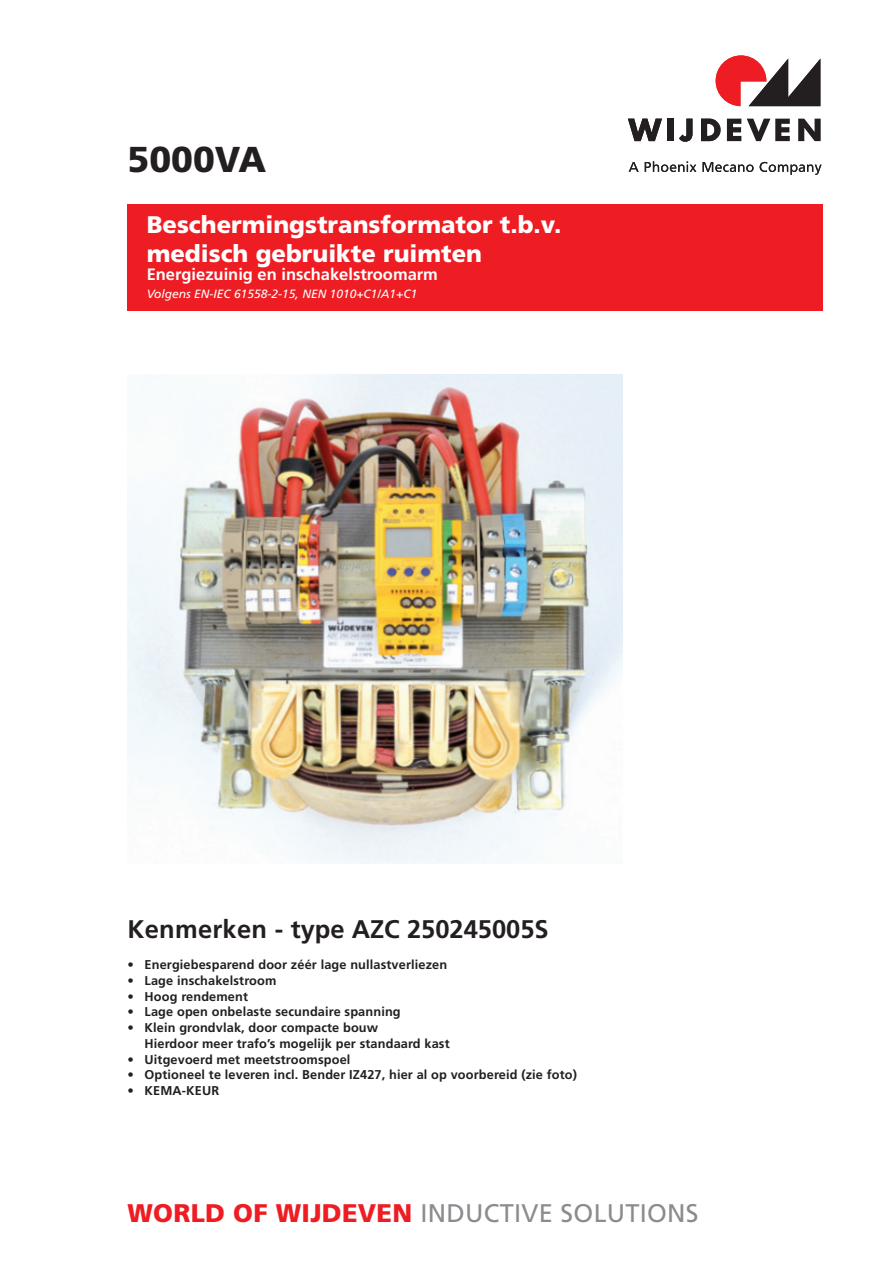
<style>
.page{position:relative;width:893px;height:1263px;background:#fff}
.page>*{position:absolute;margin:0;border:0;box-sizing:border-box;transform-origin:0 0}
.t1{font:900 36px "Frutiger";color:#231f20}
.Normaal{font:25.5px "Frutiger";letter-spacing:.01em;color:#8a8c8f}
.Normaal-2{font:700 25.5px "Frutiger";color:#231f20}
.t2{font:900 24px "Frutiger";color:#fff}
.t3{font:700 16.5px "Frutiger";color:#fff}
.t4{font:700 12.75px/15.8px "Frutiger";letter-spacing:.01em;color:#231f20}
.t5{font:italic 12px "Frutiger";color:#fff}
.s1{font-weight:900;color:#ee1d23}
</style>
<div class="page">
<div style="left:128px;top:204px;width:695px;height:106px;background:#ee1d23"></div>
<svg style="left:749px;top:59px;width:71px;height:47px"></svg>
<svg style="left:716px;top:55px;width:50px;height:51px;fill:#ee1d23"></svg>
<svg style="left:629px;top:162px;width:10px;height:10px"></svg>
<svg style="left:645px;top:161px;width:51px;height:11px"></svg>
<svg style="left:703px;top:162px;width:51px;height:10px"></svg>
<svg style="left:760px;top:162px;width:61px;height:13px"></svg>
<svg style="left:628px;top:119px;width:34px;height:22px"></svg>
<div style="left:667px;top:119px;width:7px;height:22px;background:#231f20"></div>
<svg style="left:679px;top:119px;width:13px;height:23px"></svg>
<svg style="left:701px;top:119px;width:20px;height:22px"></svg>
<svg style="left:727px;top:119px;width:14px;height:22px"></svg>
<svg style="left:747px;top:119px;width:43px;height:22px"></svg>
<svg style="left:798px;top:119px;width:23px;height:22px"></svg>
<img style="left:128px;top:374px;width:494px;height:489px">
<p class="t1" style="left:128px;top:137px;width:140px">5000VA</p>
<p class="t2" style="left:147px;top:211px;width:416px">Beschermingstransformator t.b.v.</p>
<p class="t2" style="left:147px;top:239px;width:337px">medisch gebruikte ruimten</p>
<p class="t3" style="left:147px;top:265px;width:293px">Energiezuinig en inschakelstroomarm</p>
<p class="t5" style="left:147px;top:287px;width:272px">Volgens EN-IEC 61558-2-15, NEN 1010+C1/A1+C1</p>
<p class="Normaal-2" style="left:128px;top:914px;width:423px">Kenmerken - type AZC 250245005S</p>
<p class="t4" style="left:128px;top:957px;width:321px">• Energiebesparend door zéér lage nullastverliezen</p>
<p class="t4" style="left:128px;top:973px;width:150px">• Lage inschakelstroom</p>
<p class="t4" style="left:128px;top:988px;width:122px">• Hoog rendement</p>
<p class="t4" style="left:128px;top:1004px;width:275px">• Lage open onbelaste secundaire spanning</p>
<p class="t4" style="left:145px;top:1020px;width:307px;text-indent:-17px">• Klein grondvlak, door compacte bouw<br>Hierdoor meer trafo’s mogelijk per standaard kast</p>
<p class="t4" style="left:128px;top:1051px;width:224px">• Uitgevoerd met meetstroomspoel</p>
<p class="t4" style="left:128px;top:1067px;width:451px">• Optioneel te leveren incl. Bender IZ427, hier al op voorbereid (zie foto)</p>
<p class="t4" style="left:128px;top:1083px;width:93px">• KEMA-KEUR</p>
<p class="Normaal" style="left:128px;top:1198px;width:573px"><span class="s1">WORLD OF WIJDEVEN</span> INDUCTIVE SOLUTIONS</p>
</div>
